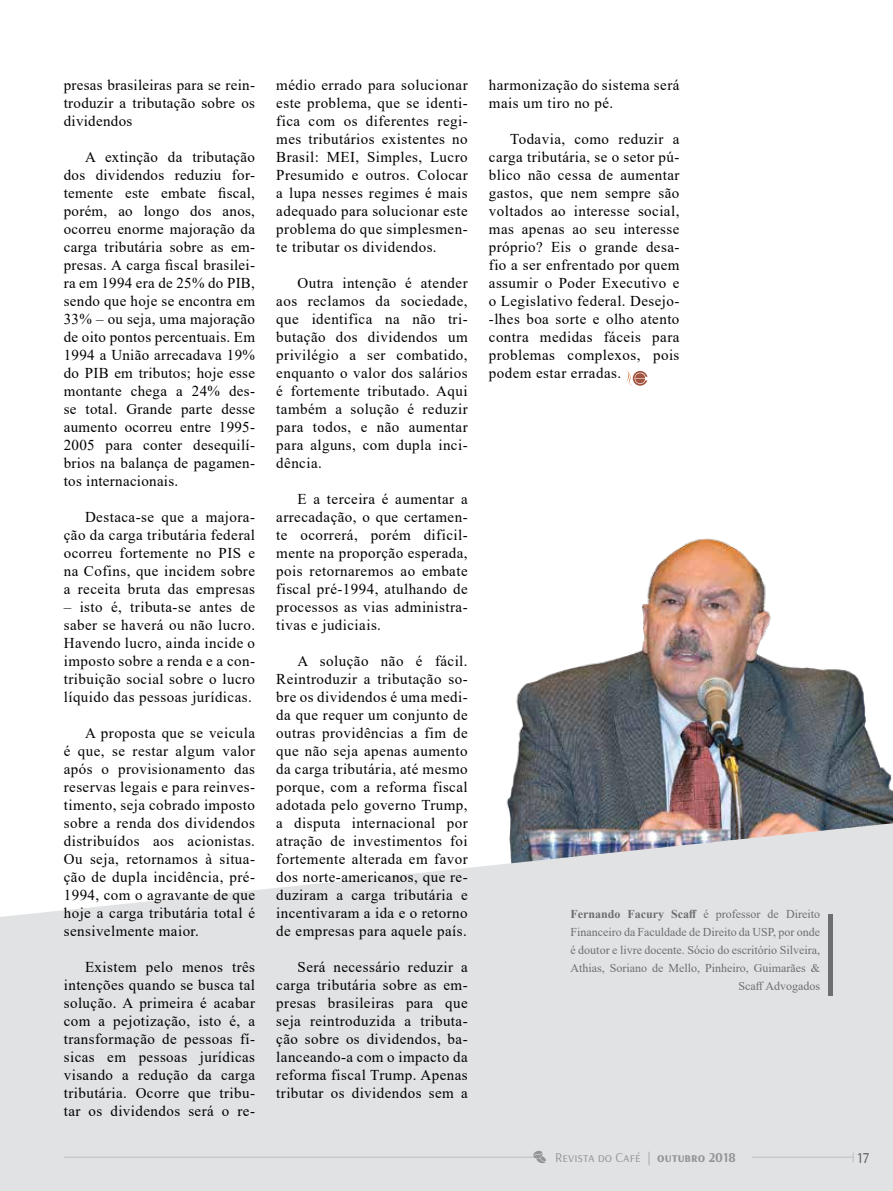
<style>
.page{position:relative;width:893px;height:1191px;background:#fff}
.page>*{position:absolute;margin:0;border:0;box-sizing:border-box;transform-origin:0 0}
.t1{font:15px/18px "Times New Roman";letter-spacing:.03em;color:#000;text-align:justify}
.t2{font:15px "Arsenal";color:#58595b}
.t3{font:13.5px "Arsenal";color:#939598}
.t4{font:12px/18px "Times New Roman";color:#6d6e71;text-align:right}
.s1{font-weight:700}
</style>
<div class="page">
<img style="left:506px;top:538px;width:387px;height:282px">
<svg style="left:0;top:820px;width:893px;height:371px;background:#e1e2e3"></svg>
<hr style="left:64px;top:1157px;width:789px;height:1px;background:#bcbec0">
<div style="left:539px;top:1148px;width:213px;height:18px;background:#e0e2e3"></div>
<svg style="left:533px;top:1150px;width:13px;height:13px"></svg>
<div style="left:828px;top:913px;width:5px;height:82px;background:#6d6e71"></div>
<svg style="left:626px;top:370px;width:21px;height:16px"></svg>
<p class="t1" style="left:64px;top:76px;width:193px">presas brasileiras para se rein&shy;troduzir a tributação sobre os dividendos</p>
<p class="t1" style="left:64px;top:148px;width:193px;text-indent:21px">A extinção da tributação dos dividendos reduziu for&shy;temente este embate fiscal, porém, ao longo dos anos, ocorreu enorme majoração da carga tributária sobre as em&shy;presas. A carga fiscal brasilei&shy;ra em 1994 era de 25% do PIB, sendo que hoje se encontra em 33% – ou seja, uma majoração de oito pontos percentuais. Em 1994 a União arrecadava 19% do PIB em tributos; hoje esse montante chega a 24% des&shy;se total. Grande parte desse aumento ocorreu entre 1995- 2005 para conter desequilí&shy;brios na balança de pagamen&shy;tos internacionais.</p>
<p class="t1" style="left:64px;top:508px;width:193px;text-indent:21px">Destaca-se que a majora&shy;ção da carga tributária federal ocorreu fortemente no PIS e na Cofins, que incidem sobre a receita bruta das empresas</p>
<p class="t1" style="left:64px;top:598px;width:193px">– isto é, tributa-se antes de saber se haverá ou não lucro.<br>Havendo lucro, ainda incide o imposto sobre a renda e a con&shy;tribuição social sobre o lucro líquido das pessoas jurídicas.</p>
<p class="t1" style="left:64px;top:724px;width:193px;text-indent:21px">A proposta que se veicula é que, se restar algum valor após o provisionamento das reservas legais e para reinves&shy;timento, seja cobrado imposto sobre a renda dos dividendos distribuídos aos acionistas.<br>Ou seja, retornamos à situa&shy;ção de dupla incidência, pré-1994, com o agravante de que hoje a carga tributária total é sensivelmente maior.</p>
<p class="t1" style="left:64px;top:958px;width:193px;text-indent:21px">Existem pelo menos três intenções quando se busca tal solução. A primeira é acabar com a pejotização, isto é, a transformação de pessoas fí&shy;sicas em pessoas jurídicas visando a redução da carga tributária. Ocorre que tribu&shy;tar os dividendos será o re-</p>
<p class="t1" style="left:276px;top:76px;width:193px">médio errado para solucionar este problema, que se identi&shy;fica com os diferentes regi&shy;mes tributários existentes no Brasil: MEI, Simples, Lucro Presumido e outros. Colocar a lupa nesses regimes é mais adequado para solucionar este problema do que simplesmen&shy;te tributar os dividendos.</p>
<p class="t1" style="left:276px;top:274px;width:193px;text-indent:21px">Outra intenção é atender aos reclamos da sociedade, que identifica na não tri&shy;butação dos dividendos um privilégio a ser combatido, enquanto o valor dos salários é fortemente tributado. Aqui também a solução é reduzir para todos, e não aumentar para alguns, com dupla inci&shy;dência.</p>
<p class="t1" style="left:276px;top:490px;width:193px;text-indent:21px">E a terceira é aumentar a arrecadação, o que certamen&shy;te ocorrerá, porém dificil&shy;mente na proporção esperada, pois retornaremos ao embate fiscal pré-1994, atulhando de processos as vias administra&shy;tivas e judiciais.</p>
<p class="t1" style="left:276px;top:652px;width:193px;text-indent:21px">A solução não é fácil.<br>Reintroduzir a tributação so&shy;bre os dividendos é uma medi&shy;da que requer um conjunto de outras providências a fim de que não seja apenas aumento da carga tributária, até mesmo porque, com a reforma fiscal adotada pelo governo Trump, a disputa internacional por atração de investimentos foi fortemente alterada em favor dos norte-americanos, que re&shy;duziram a carga tributária e incentivaram a ida e o retorno de empresas para aquele país.</p>
<p class="t1" style="left:276px;top:958px;width:193px;text-indent:21px">Será necessário reduzir a carga tributária sobre as em&shy;presas brasileiras para que seja reintroduzida a tributa&shy;ção sobre os dividendos, ba&shy;lanceando-a com o impacto da reforma fiscal Trump. Apenas tributar os dividendos sem a</p>
<p class="t1" style="left:489px;top:76px;width:192px">harmonização do sistema será mais um tiro no pé.</p>
<p class="t1" style="left:489px;top:130px;width:192px;text-indent:21px">Todavia, como reduzir a carga tributária, se o setor pú&shy;blico não cessa de aumentar gastos, que nem sempre são voltados ao interesse social, mas apenas ao seu interesse próprio? Eis o grande desa&shy;fio a ser enfrentado por quem assumir o Poder Executivo e o Legislativo federal. Desejo--lhes boa sorte e olho atento contra medidas fáceis para problemas complexos, pois podem estar erradas.</p>
<p class="t4" style="left:570px;top:905px;width:251px"><span class="s1">Fernando Facury Scaff</span> é professor de Direito Financeiro da Faculdade de Direito da USP, por onde é doutor e livre docente. Sócio do escritório Silveira, Athias, Soriano de Mello, Pinheiro, Guimarães &amp; Scaff Advogados</p>
<p class="t3" style="left:555px;top:1147px;width:182px">Revista do Café | <span class="s1">outubro 2018</span></p>
<p class="t2" style="left:857px;top:1147px;width:13px">17</p>
</div>
